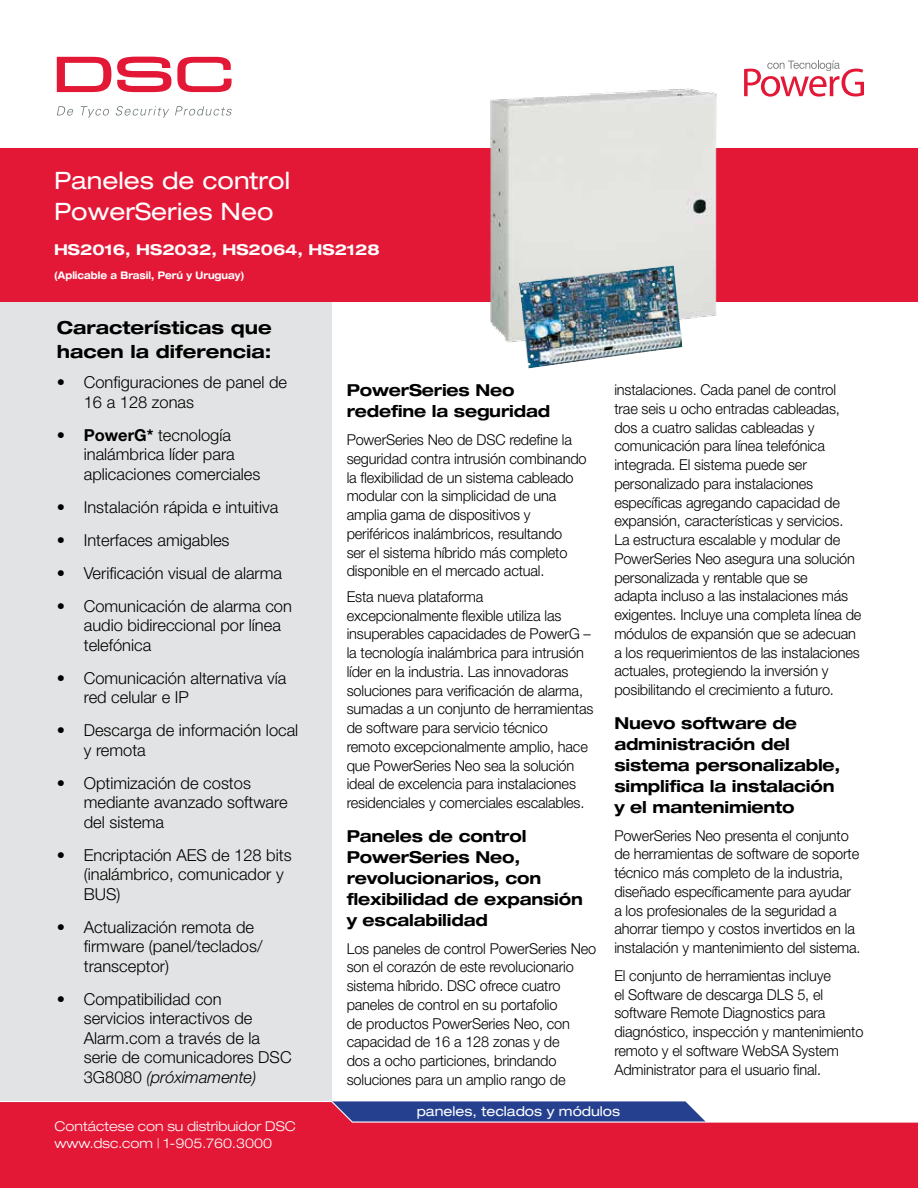
<style>
.page{position:relative;width:918px;height:1188px;background:#fff}
.page>*{position:absolute;margin:0;border:0;box-sizing:border-box;transform-origin:0 0}
.t1{font:expanded 24px/31.5px "Helvetica Neue LT Std";color:#fff}
.t2{font:700 expanded 18px/24px "Helvetica Neue LT Std";color:#000}
.t3{font:300 16.5px/19.5px "Helvetica Neue LT Std";color:#000}
.t4{font:700 expanded 16.5px/21px "Helvetica Neue LT Std";letter-spacing:-.01em;color:#000}
.t5{font:300 16.5px/19.5px "Helvetica Neue LT Pro";color:#000}
.t6{font:300 15px/18.8px "Helvetica Neue LT Pro";letter-spacing:-.01em;color:#000}
.t7{font:700 expanded 15px "Helvetica Neue LT Std";color:#fff}
.t8{font:300 expanded 13.5px/16.5px "Helvetica Neue LT Std";color:#fff}
.t9{font:expanded 13.5px "Helvetica Neue LT Std";color:#fff}
.t10{font:700 expanded 10.5px "Helvetica Neue LT Std";color:#fff;scale:.85 1}
.s1{font-weight:700}
.s2{font-style:italic}
</style>
<div class="page">
<div style="left:0;top:148px;width:332px;height:1040px;background:#e2e3e4"></div>
<div style="left:0;top:148px;width:918px;height:154px;background:#e31837"></div>
<svg style="left:0;top:1101px;width:918px;height:87px;background:#d42c4d"></svg>
<svg style="left:57px;top:57px;width:54px;height:35px"></svg>
<svg style="left:117px;top:57px;width:54px;height:35px"></svg>
<svg style="left:177px;top:57px;width:55px;height:35px"></svg>
<svg style="left:57px;top:106px;width:16px;height:10px"></svg>
<svg style="left:81px;top:106px;width:28px;height:12px"></svg>
<svg style="left:115px;top:106px;width:54px;height:12px"></svg>
<svg style="left:175px;top:106px;width:57px;height:10px"></svg>
<img style="left:490px;top:88px;width:227px;height:259px">
<img style="left:519px;top:265px;width:163px;height:103px">
<svg style="left:744px;top:60px;width:120px;height:37px"></svg>
<h1 class="t1" style="left:54px;top:164px;width:238px">Paneles de control<br>PowerSeries Neo</h1>
<p class="t7" style="left:54px;top:240px;width:327px">HS2016, HS2032, HS2064, HS2128</p>
<p class="t10" style="left:54px;top:269px;width:226px">(Aplicable a Brasil, Perú y Uruguay)</p>
<p class="t2" style="left:57px;top:315px;width:216px">Características que hacen la diferencia:</p>
<p class="t3" style="left:84px;top:372px;width:205px;text-indent:-27px">• Configuraciones de panel de<br>16 a 128 zonas</p>
<p class="t3" style="left:84px;top:425px;width:178px;text-indent:-27px"><span class="s1">• PowerG*</span> tecnología inalámbrica líder para aplicaciones comerciales</p>
<p class="t3" style="left:57px;top:497px;width:223px">• Instalación rápida e intuitiva</p>
<p class="t3" style="left:57px;top:530px;width:174px">• Interfaces amigables</p>
<p class="t3" style="left:57px;top:563px;width:227px">• Verificación visual de alarma</p>
<p class="t3" style="left:84px;top:596px;width:210px;text-indent:-27px">• Comunicación de alarma con audio bidireccional por línea telefónica</p>
<p class="t3" style="left:84px;top:668px;width:204px;text-indent:-27px">• Comunicación alternativa vía red celular e IP</p>
<p class="t3" style="left:84px;top:720px;width:216px;text-indent:-27px">• Descarga de información local y remota</p>
<p class="t3" style="left:84px;top:773px;width:205px;text-indent:-27px">• Optimización de costos mediante avanzado software del sistema</p>
<p class="t3" style="left:84px;top:845px;width:209px;text-indent:-27px">• Encriptación AES de 128 bits (inalámbrico, comunicador y<br>BUS)</p>
<p class="t3" style="left:84px;top:917px;width:180px;text-indent:-27px">• Actualización remota de firmware (panel/teclados/ transceptor)</p>
<p class="t5" style="left:84px;top:989px;width:209px;text-indent:-27px">• Compatibilidad con<br>servicios interactivos de<br>Alarm.com a través de la serie de comunicadores DSC<br>3G8080 <span class="s2">(próximamente)</span></p>
<p class="t4" style="left:347px;top:379px;width:205px">PowerSeries Neo redefine la seguridad</p>
<p class="t6" style="left:347px;top:430px;width:242px">PowerSeries Neo de DSC redefine la seguridad contra intrusión combinando la flexibilidad de un sistema cableado modular con la simplicidad de una amplia gama de dispositivos y periféricos inalámbricos, resultando<br>ser el sistema híbrido más completo disponible en el mercado actual.</p>
<p class="t6" style="left:347px;top:587px;width:248px">Esta nueva plataforma excepcionalmente flexible utiliza las insuperables capacidades de PowerG – la tecnología inalámbrica para intrusión líder en la industria. Las innovadoras soluciones para verificación de alarma, sumadas a un conjunto de herramientas de software para servicio técnico remoto excepcionalmente amplio, hace que PowerSeries Neo sea la solución ideal de excelencia para instalaciones residenciales y comerciales escalables.</p>
<p class="t4" style="left:347px;top:825px;width:238px">Paneles de control<br>PowerSeries Neo, revolucionarios, con flexibilidad de expansión y escalabilidad</p>
<p class="t6" style="left:347px;top:938px;width:251px">Los paneles de control PowerSeries Neo son el corazón de este revolucionario sistema híbrido. DSC ofrece cuatro paneles de control en su portafolio<br>de productos PowerSeries Neo, con capacidad de 16 a 128 zonas y de<br>dos a ocho particiones, brindando soluciones para un amplio rango de</p>
<p class="t6" style="left:614px;top:380px;width:249px">instalaciones. Cada panel de control trae seis u ocho entradas cableadas, dos a cuatro salidas cableadas y comunicación para línea telefónica integrada. El sistema puede ser personalizado para instalaciones específicas agregando capacidad de expansión, características y servicios.<br>La estructura escalable y modular de PowerSeries Neo asegura una solución personalizada y rentable que se<br>adapta incluso a las instalaciones más exigentes. Incluye una completa línea de módulos de expansión que se adecuan a los requerimientos de las instalaciones actuales, protegiendo la inversión y posibilitando el crecimiento a futuro.</p>
<p class="t4" style="left:614px;top:712px;width:228px">Nuevo software de administración del sistema personalizable, simplifica la instalación y el mantenimiento</p>
<p class="t6" style="left:614px;top:826px;width:248px">PowerSeries Neo presenta el conjunto de herramientas de software de soporte técnico más completo de la industria, diseñado específicamente para ayudar a los profesionales de la seguridad a ahorrar tiempo y costos invertidos en la instalación y mantenimiento del sistema.</p>
<p class="t6" style="left:614px;top:966px;width:251px">El conjunto de herramientas incluye<br>el Software de descarga DLS 5, el software Remote Diagnostics para diagnóstico, inspección y mantenimiento remoto y el software WebSA System Administrator para el usuario final.</p>
<p class="t8" style="left:55px;top:1118px;width:243px">Contáctese con su distribuidor DSC www.dsc.com | 1-905.760.3000</p>
<p class="t9" style="left:417px;top:1103px;width:205px">paneles, teclados y módulos</p>
</div>
